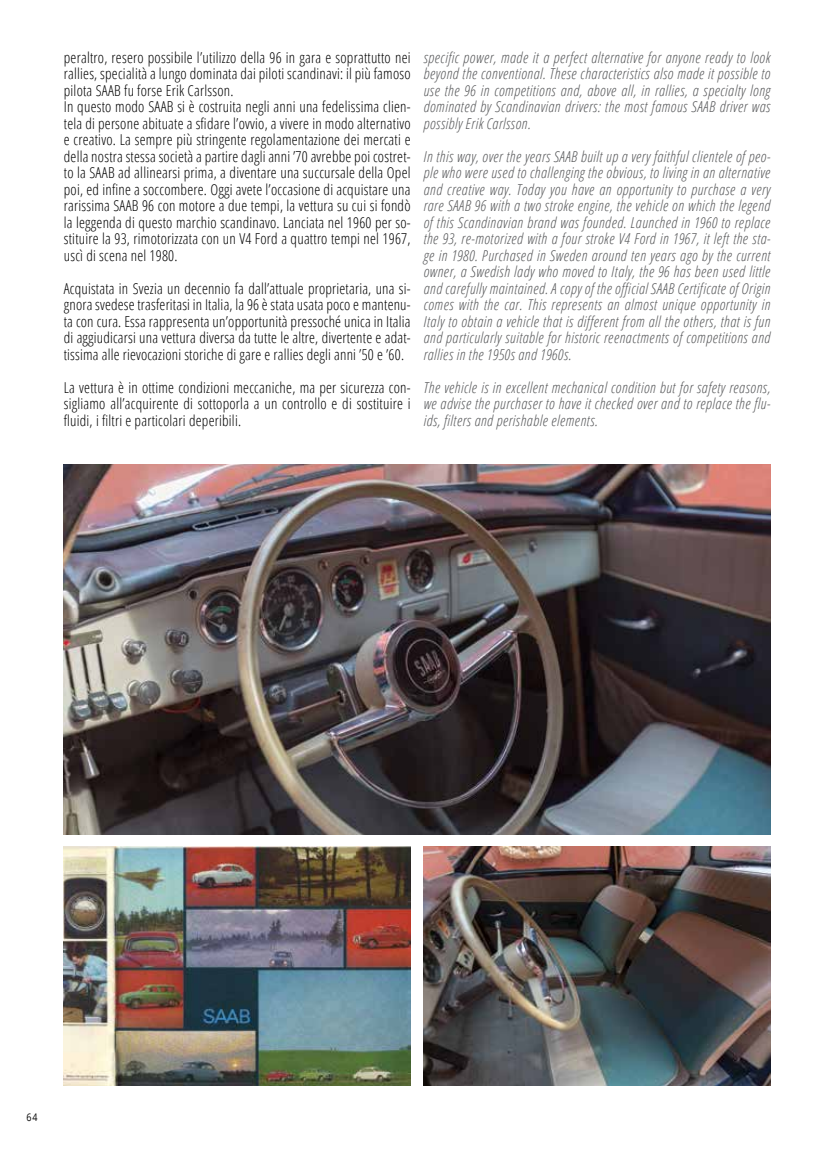
<style>
.page{position:relative;width:834px;height:1149px;background:#fff}
.page>*{position:absolute;margin:0;border:0;box-sizing:border-box;transform-origin:0 0}
.t1{font:300 condensed 15px/16.5px "Open Sans";letter-spacing:.015em;color:#000;text-align:justify}
.t2{font:italic 300 condensed 15px/16.5px "Open Sans";letter-spacing:.03em;color:#58595b;text-align:justify}
.t3{font:10.5px "Open Sans";color:#000;scale:.85 1}
</style>
<div class="page">
<img style="left:423px;top:846px;width:347px;height:238px">
<img style="left:64px;top:846px;width:346px;height:238px">
<img style="left:64px;top:464px;width:706px;height:370px">
<p class="t1" style="left:64px;top:48px;width:348px;text-align:left">peraltro, resero possibile l’utilizzo della 96 in gara e soprattutto nei rallies, specialità a lungo dominata dai piloti scandinavi: il più famoso pilota SAAB fu forse Erik Carlsson.<br>In questo modo SAAB si è costruita negli anni una fedelissima clien&shy;tela di persone abituate a sfidare l’ovvio, a vivere in modo alternativo e creativo. La sempre più stringente regolamentazione dei mercati e della nostra stessa società a partire dagli anni ’70 avrebbe poi costret&shy;to la SAAB ad allinearsi prima, a diventare una succursale della Opel poi, ed infine a soccombere. Oggi avete l’occasione di acquistare una rarissima SAAB 96 con motore a due tempi, la vettura su cui si fondò la leggenda di questo marchio scandinavo. Lanciata nel 1960 per so&shy;stituire la 93, rimotorizzata con un V4 Ford a quattro tempi nel 1967, uscì di scena nel 1980.</p>
<p class="t1" style="left:64px;top:279px;width:348px">Acquistata in Svezia un decennio fa dall’attuale proprietaria, una si&shy;gnora svedese trasferitasi in Italia, la 96 è stata usata poco e mantenu&shy;ta con cura. Essa rappresenta un’opportunità pressoché unica in Italia di aggiudicarsi una vettura diversa da tutte le altre, divertente e adat&shy;tissima alle rievocazioni storiche di gare e rallies degli anni ’50 e ’60.</p>
<p class="t1" style="left:64px;top:378px;width:348px">La vettura è in ottime condizioni meccaniche, ma per sicurezza con&shy;sigliamo all’acquirente di sottoporla a un controllo e di sostituire i fluidi, i filtri e particolari deperibili.</p>
<p class="t2" style="left:423px;top:48px;width:348px">specific power, made it a perfect alternative for anyone ready to look beyond the conventional. These characteristics also made it possible to use the 96 in competitions and, above all, in rallies, a specialty long dominated by Scandinavian drivers: the most famous SAAB driver was possibly Erik Carlsson.</p>
<p class="t2" style="left:423px;top:147px;width:348px">In this way, over the years SAAB built up a very faithful clientele of peo&shy;ple who were used to challenging the obvious, to living in an alternative and creative way. Today you have an opportunity to purchase a very rare SAAB 96 with a two stroke engine, the vehicle on which the legend of this Scandinavian brand was founded. Launched in 1960 to replace the 93, re-motorized with a four stroke V4 Ford in 1967, it left the sta&shy;ge in 1980. Purchased in Sweden around ten years ago by the current owner, a Swedish lady who moved to Italy, the 96 has been used little and carefully maintained. A copy of the official SAAB Certificate of Origin comes with the car. This represents an almost unique opportunity in Italy to obtain a vehicle that is different from all the others, that is fun and particularly suitable for historic reenactments of competitions and rallies in the 1950s and 1960s.</p>
<p class="t2" style="left:423px;top:378px;width:348px">The vehicle is in excellent mechanical condition but for safety reasons, we advise the purchaser to have it checked over and to replace the flu&shy;ids, filters and perishable elements.</p>
<p class="t3" style="left:27px;top:1109px;width:14px">64</p>
</div>
